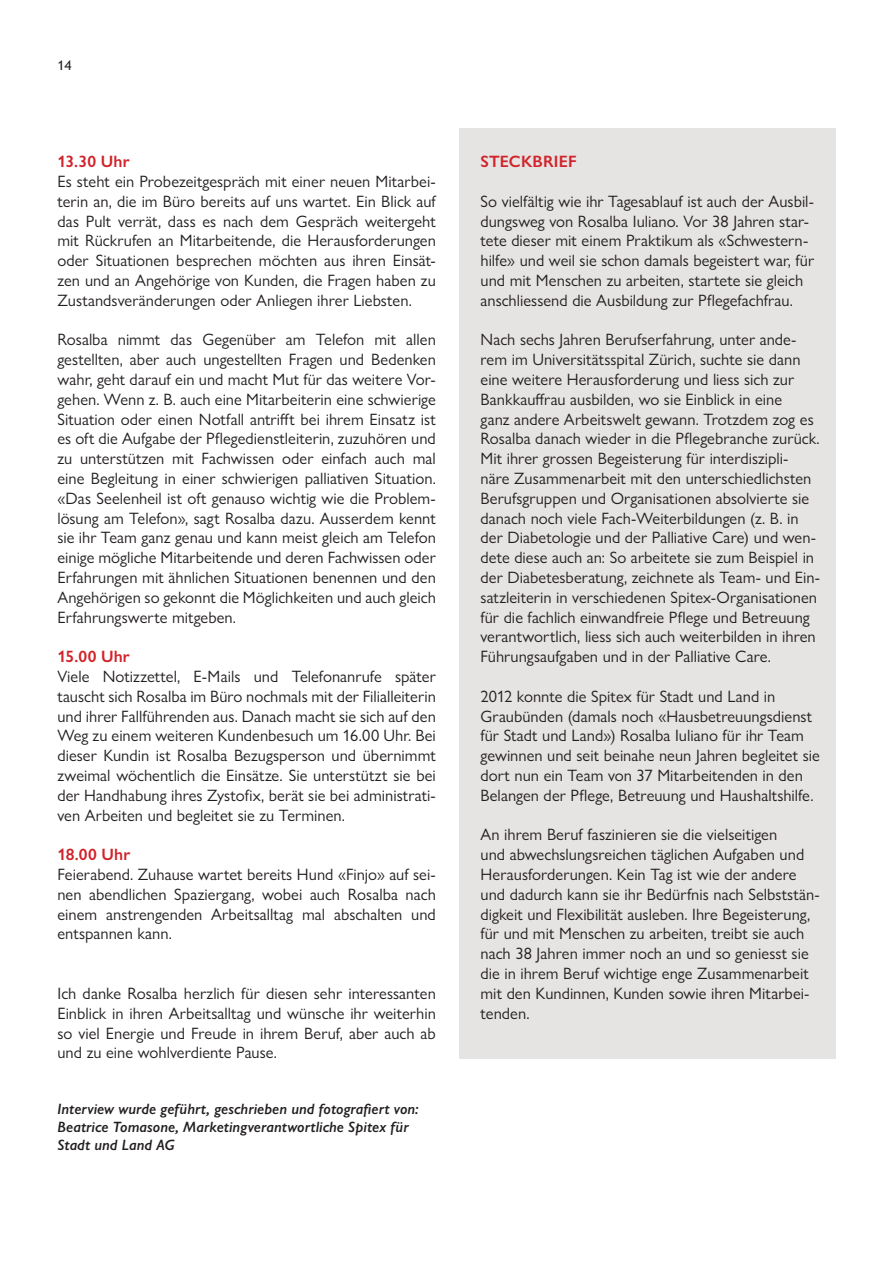
<style>
.page{position:relative;width:893px;height:1263px;background:#fff}
.page>*{position:absolute;margin:0;border:0;box-sizing:border-box;transform-origin:0 0}
.t1{font:16.5px/19.8px "Gill Sans Nova";color:#231f20;text-align:justify}
.t2{font:600 16.5px "Gill Sans Nova";letter-spacing:.01em;color:#d1232a}
.t3{font:italic 600 15px/18px "Gill Sans Nova";letter-spacing:.005em;color:#231f20}
.t4{font:13.5px "Trebuchet MS";color:#231f20}
</style>
<div class="page">
<div style="left:459px;top:128px;width:377px;height:930px;background:#e6e3e3"></div>
<p class="t4" style="left:57px;top:57px;width:16px">14</p>
<p class="t2" style="left:57px;top:152px;width:74px">13.30 Uhr</p>
<p class="t1" style="left:57px;top:173px;width:380px">Es steht ein Probezeitgespräch mit einer neuen Mitarbei&shy;terin an, die im Büro bereits auf uns wartet. Ein Blick auf das Pult verrät, dass es nach dem Gespräch weitergeht mit Rückrufen an Mitarbeitende, die Herausforderungen oder Situationen besprechen möchten aus ihren Einsät&shy;zen und an Angehörige von Kunden, die Fragen haben zu Zustandsveränderungen oder Anliegen ihrer Liebsten.</p>
<p class="t1" style="left:57px;top:332px;width:380px">Rosalba nimmt das Gegenüber am Telefon mit allen gestellten, aber auch ungestellten Fragen und Bedenken wahr, geht darauf ein und macht Mut für das weitere Vor&shy;gehen. Wenn z. B. auch eine Mitarbeiterin eine schwierige Situation oder einen Notfall antrifft bei ihrem Einsatz ist es oft die Aufgabe der Pflegedienstleiterin, zuzuhören und zu unterstützen mit Fachwissen oder einfach auch mal eine Begleitung in einer schwierigen palliativen Situation. «Das Seelenheil ist oft genauso wichtig wie die Problem&shy;lösung am Telefon», sagt Rosalba dazu. Ausserdem kennt sie ihr Team ganz genau und kann meist gleich am Telefon einige mögliche Mitarbeitende und deren Fachwissen oder Erfahrungen mit ähnlichen Situationen benennen und den Angehörigen so gekonnt die Möglichkeiten und auch gleich Erfahrungswerte mitgeben.</p>
<p class="t2" style="left:57px;top:647px;width:74px">15.00 Uhr</p>
<p class="t1" style="left:57px;top:668px;width:380px">Viele Notizzettel, E-Mails und Telefonanrufe später tauscht sich Rosalba im Büro nochmals mit der Filialleiterin und ihrer Fallführenden aus. Danach macht sie sich auf den Weg zu einem weiteren Kundenbesuch um 16.00 Uhr. Bei dieser Kundin ist Rosalba Bezugsperson und übernimmt zweimal wöchentlich die Einsätze. Sie unterstützt sie bei der Handhabung ihres Zystofix, berät sie bei administrati&shy;ven Arbeiten und begleitet sie zu Terminen.</p>
<p class="t2" style="left:57px;top:845px;width:74px">18.00 Uhr</p>
<p class="t1" style="left:57px;top:866px;width:380px">Feierabend. Zuhause wartet bereits Hund «Finjo» auf sei&shy;nen abendlichen Spaziergang, wobei auch Rosalba nach einem anstrengenden Arbeitsalltag mal abschalten und entspannen kann.</p>
<p class="t1" style="left:57px;top:985px;width:380px">Ich danke Rosalba herzlich für diesen sehr interessanten Einblick in ihren Arbeitsalltag und wünsche ihr weiterhin so viel Energie und Freude in ihrem Beruf, aber auch ab und zu eine wohlverdiente Pause.</p>
<p class="t3" style="left:57px;top:1100px;width:363px">Interview wurde geführt, geschrieben und fotografiert von:<br>Beatrice Tomasone, Marketingverantwortliche Spitex für<br>Stadt und Land AG</p>
<p class="t2" style="left:480px;top:152px;width:98px">STECKBRIEF</p>
<p class="t1" style="left:480px;top:193px;width:335px;text-align:left">So vielfältig wie ihr Tagesablauf ist auch der Ausbil&shy;dungsweg von Rosalba Iuliano. Vor 38 Jahren star&shy;tete dieser mit einem Praktikum als «Schwestern&shy;hilfe» und weil sie schon damals begeistert war, für und mit Menschen zu arbeiten, startete sie gleich anschliessend die Ausbildung zur Pflegefachfrau.</p>
<p class="t1" style="left:480px;top:332px;width:341px;text-align:left">Nach sechs Jahren Berufserfahrung, unter ande&shy;rem im Universitätsspital Zürich, suchte sie dann eine weitere Herausforderung und liess sich zur Bankkauffrau ausbilden, wo sie Einblick in eine<br>ganz andere Arbeitswelt gewann. Trotzdem zog es Rosalba danach wieder in die Pflegebranche zurück.<br>Mit ihrer grossen Begeisterung für interdiszipli&shy;näre Zusammenarbeit mit den unterschiedlichsten Berufsgruppen und Organisationen absolvierte sie danach noch viele Fach-Weiterbildungen (z. B. in der Diabetologie und der Palliative Care) und wen&shy;dete diese auch an: So arbeitete sie zum Beispiel in der Diabetesberatung, zeichnete als Team- und Ein&shy;satzleiterin in verschiedenen Spitex-Organisationen für die fachlich einwandfreie Pflege und Betreuung verantwortlich, liess sich auch weiterbilden in ihren Führungsaufgaben und in der Palliative Care.</p>
<p class="t1" style="left:480px;top:688px;width:341px;text-align:left">2012 konnte die Spitex für Stadt und Land in Graubünden (damals noch «Hausbetreuungsdienst für Stadt und Land») Rosalba Iuliano für ihr Team gewinnen und seit beinahe neun Jahren begleitet sie dort nun ein Team von 37 Mitarbeitenden in den Belangen der Pflege, Betreuung und Haushaltshilfe.</p>
<p class="t1" style="left:480px;top:827px;width:341px;text-align:left">An ihrem Beruf faszinieren sie die vielseitigen<br>und abwechslungsreichen täglichen Aufgaben und Herausforderungen. Kein Tag ist wie der andere und dadurch kann sie ihr Bedürfnis nach Selbststän&shy;digkeit und Flexibilität ausleben. Ihre Begeisterung, für und mit Menschen zu arbeiten, treibt sie auch nach 38 Jahren immer noch an und so geniesst sie die in ihrem Beruf wichtige enge Zusammenarbeit mit den Kundinnen, Kunden sowie ihren Mitarbei&shy;tenden.</p>
</div>
